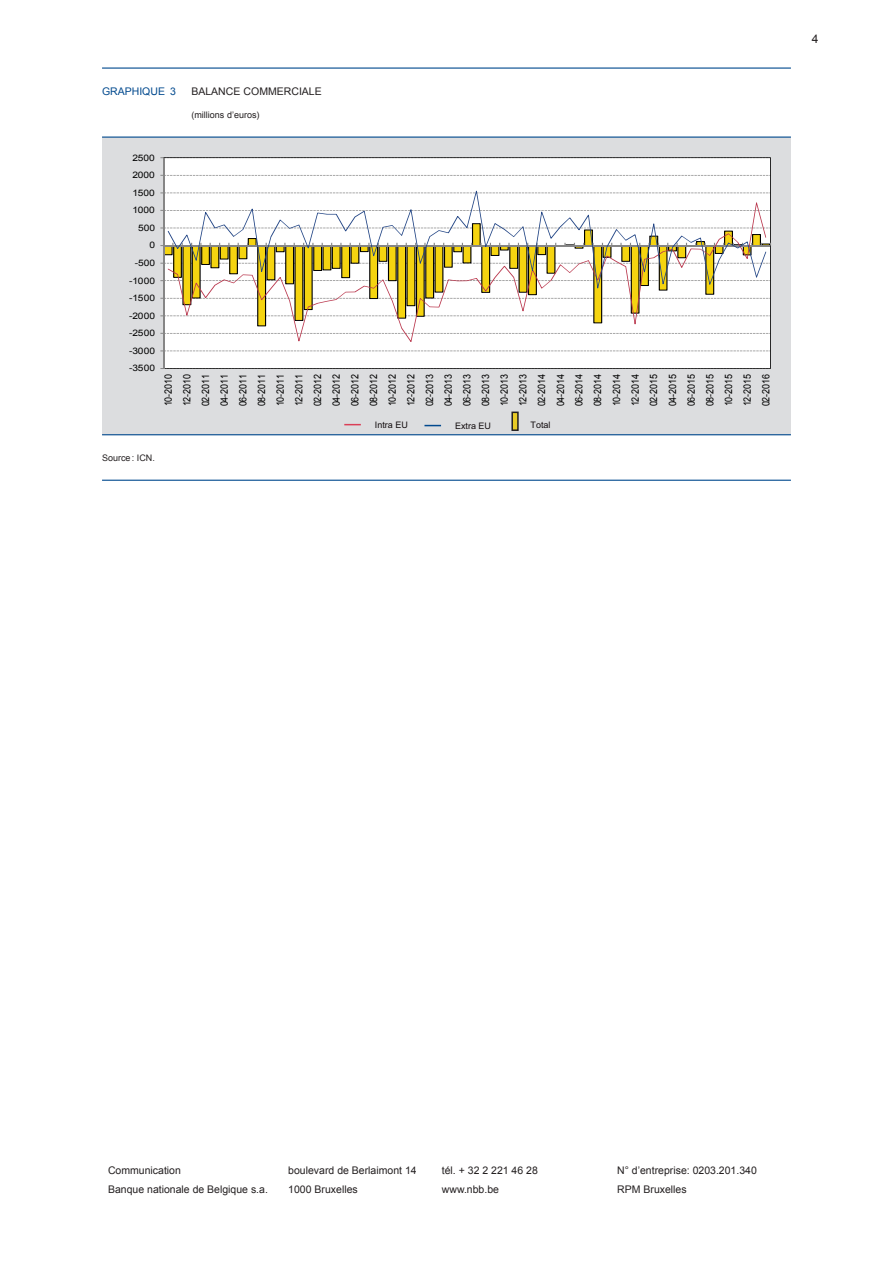
<style>
.page{position:relative;width:893px;height:1263px;background:#fff}
.page>*{position:absolute;margin:0;border:0;box-sizing:border-box;transform-origin:0 0}
.t1{font:12px "Arial";color:#231f20}
.t2{font:10.5px "Arial";color:#231f20}
.t3{font:10.5px "Arial";color:#01498e}
.t4{font:10.2px/18.8px "Arial";letter-spacing:-.015em;color:#000;text-align:justify;scale:.88 1}
.t5{font:9px "Arial";letter-spacing:-.015em;color:#000;scale:1.14 1}
.t6{font:9px "Arial";color:#231f20}
.t7{font:9px "Arial";color:#130d0f}
</style>
<div class="page">
<div style="left:102px;top:137px;width:689px;height:298px;background:#dcdddf"></div>
<hr style="left:102px;top:68px;width:689px;height:1px;background:#01498e">
<hr style="left:102px;top:137px;width:689px;height:1px;background:#01498e">
<hr style="left:102px;top:434px;width:689px;height:1px;background:#01498e">
<hr style="left:102px;top:480px;width:689px;height:1px;background:#01498e">
<svg style="left:164px;top:157px;width:607px;height:212px;background:#f3f3f3"></svg>
<hr style="left:163px;top:158px;width:1px;height:210px;background:#868686">
<svg style="left:160px;top:223px;width:611px;height:103px"></svg>
<svg style="left:168px;top:288px;width:598px;height:54px;background:#f4f0e5"></svg>
<svg style="left:168px;top:191px;width:598px;height:97px;background:#e4dfc3"></svg>
<svg style="left:344px;top:424px;width:17px;height:1px"></svg>
<svg style="left:424px;top:425px;width:17px;height:1px"></svg>
<div style="left:512px;top:412px;width:6px;height:18px;background:#e8ca25"></div>
<div style="left:511px;top:412px;width:8px;height:19px;border:2px solid #231f20"></div>
<p class="t3" style="left:102px;top:85px;width:76px">Graphique 3</p>
<p class="t2" style="left:191px;top:85px;width:35px">Balance</p>
<p class="t2" style="left:244px;top:85px;width:24px">commerci</p>
<p class="t2" style="left:302px;top:85px;width:14px">ale</p>
<p class="t6" style="left:191px;top:109px;width:70px">(millions d’euros)</p>
<p class="t5" style="left:132px;top:152px;width:21px">2500</p>
<p class="t5" style="left:132px;top:169px;width:21px">2000</p>
<p class="t5" style="left:132px;top:187px;width:21px">1500</p>
<p class="t5" style="left:132px;top:204px;width:21px">1000</p>
<p class="t5" style="left:138px;top:222px;width:16px">500</p>
<p class="t5" style="left:149px;top:239px;width:6px">0</p>
<p class="t5" style="left:135px;top:257px;width:19px">-500</p>
<p class="t5" style="left:129px;top:274px;width:24px">-1000</p>
<p class="t5" style="left:129px;top:292px;width:24px">-1500</p>
<p class="t5" style="left:129px;top:310px;width:24px">-2000</p>
<p class="t5" style="left:129px;top:327px;width:24px">-2500</p>
<p class="t5" style="left:129px;top:345px;width:24px">-3000</p>
<p class="t5" style="left:129px;top:362px;width:24px">-3500</p>
<p class="t4" style="left:159px;top:406px;width:39px;rotate:-90deg">10-2010<br>12-2010<br>02-2011<br>04-2011<br>06-2011<br>08-2011<br>10-2011<br>12-2011<br>02-2012<br>04-2012<br>06-2012<br>08-2012<br>10-2012<br>12-2012<br>02-2013<br>04-2013<br>06-2013<br>08-2013<br>10-2013<br>12-2013<br>02-2014<br>04-2014<br>06-2014<br>08-2014<br>10-2014<br>12-2014<br>02-2015<br>04-2015<br>06-2015<br>08-2015<br>10-2015<br>12-2015<br>02-2016</p>
<p class="t7" style="left:375px;top:419px;width:35px">Intra EU</p>
<p class="t7" style="left:455px;top:420px;width:38px">Extra EU</p>
<p class="t7" style="left:531px;top:419px;width:22px">Total</p>
<p class="t6" style="left:102px;top:452px;width:54px">Source: ICN.</p>
<p class="t1" style="left:812px;top:31px;width:8px">4</p>
<p class="t2" style="left:108px;top:1163px;width:74px">Communication</p>
<p class="t2" style="left:288px;top:1163px;width:130px">boulevard de Berlaimont 14</p>
<p class="t2" style="left:442px;top:1163px;width:98px">tél. + 32 2 221 46 28</p>
<p class="t2" style="left:617px;top:1163px;width:141px">N° d’entreprise: 0203.201.340</p>
<p class="t2" style="left:108px;top:1183px;width:161px">Banque nationale de Belgique s.a.</p>
<p class="t2" style="left:288px;top:1183px;width:71px">1000 Bruxelles</p>
<p class="t2" style="left:442px;top:1183px;width:59px">www.nbb.be</p>
<p class="t2" style="left:617px;top:1183px;width:71px">RPM Bruxelles</p>
</div>
